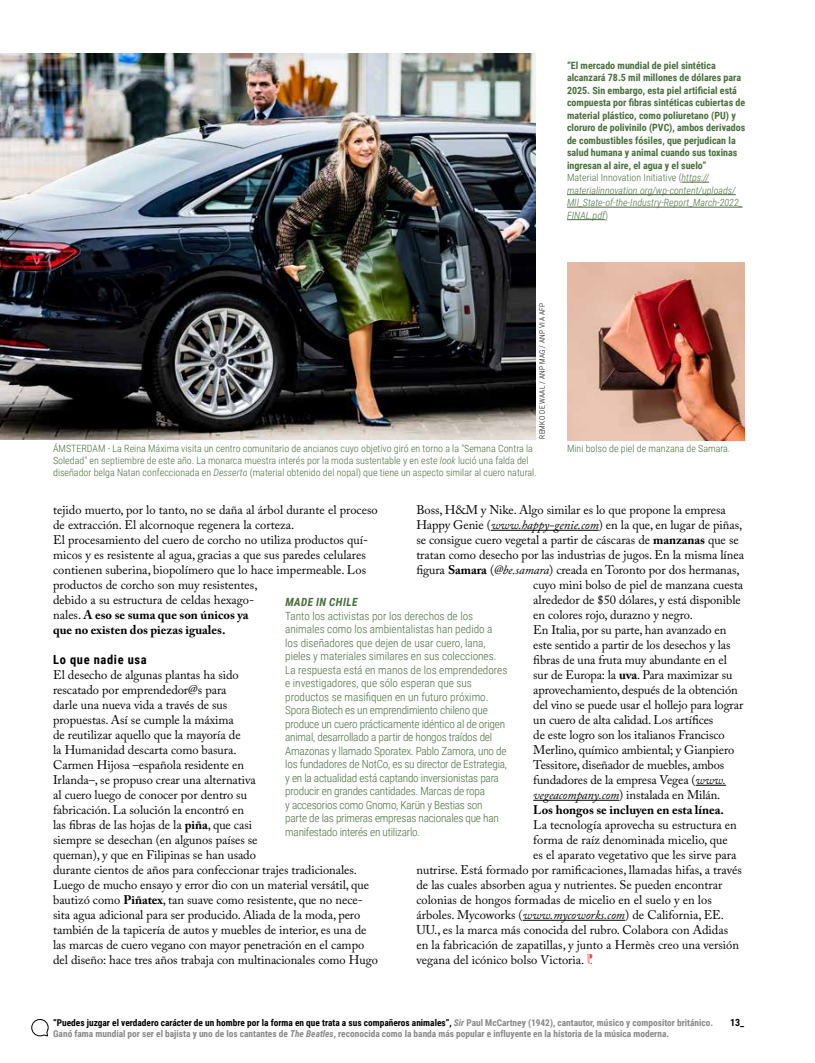
<style>
.page{position:relative;width:815px;height:1063px;background:#fff}
.page>*{position:absolute;margin:0;border:0;box-sizing:border-box;transform-origin:0 0}
.t1{font:12.5px/15px "Adobe Caslon Pro";letter-spacing:-.005em;color:#000}
.t2{font:700 12.5px "Adobe Caslon Pro";color:#000}
.t3{font:700 12.5px "Roboto Condensed";letter-spacing:.05em;color:#000}
.t4{font:300 11.25px/13.5px "Roboto Condensed";letter-spacing:-.02em;color:#486e3c}
.t5{font:italic 700 11.25px "Roboto Condensed";letter-spacing:.035em;color:#486e3c}
.t6{font:700 10px/12.5px "Roboto Condensed";color:#486e3c}
.t7{font:300 10px/12px "Roboto Condensed";color:#486e3c}
.t8{font:700 10px "Roboto Condensed";color:#000}
.t9{font:700 9.38px/11.2px "Roboto Condensed";color:#87888a}
.t10{font:300 7.5px "Roboto Condensed";letter-spacing:.035em;color:#000}
.s1{font-weight:300}
.s2{font-weight:300;font-style:italic}
.s3{font-style:italic}
.s4{font-weight:700}
.s5{color:#000}
</style>
<div class="page">
<svg style="left:31px;top:1019px;width:18px;height:18px"></svg>
<svg style="left:682px;top:182px;width:27px;height:1px"></svg>
<hr style="left:567px;top:194px;width:169px;height:1px;background:#486e3c">
<hr style="left:567px;top:207px;width:176px;height:1px;background:#486e3c">
<hr style="left:567px;top:219px;width:38px;height:1px;background:#486e3c">
<img style="left:567px;top:263px;width:177px;height:177px">
<img style="left:0;top:53px;width:536px;height:386px">
<hr style="left:491px;top:530px;width:108px;height:1px;background:#000">
<hr style="left:696px;top:785px;width:30px;height:1px;background:#000">
<hr style="left:533px;top:800px;width:86px;height:1px;background:#000">
<hr style="left:523px;top:920px;width:102px;height:1px;background:#000">
<svg style="left:587px;top:954px;width:5px;height:10px"></svg>
<p class="t6" style="left:567px;top:59px;width:180px">“El mercado mundial de piel sintética alcanzará 78.5 mil millones de dólares para 2025. Sin embargo, esta piel artificial está compuesta por fibras sintéticas cubiertas de material plástico, como poliuretano (PU) y cloruro de polivinilo (PVC), ambos derivados de combustibles fósiles, que perjudican la salud humana y animal cuando sus toxinas ingresan al aire, el agua y el suelo”<br><span class="s1">Material Innovation Initiative (</span><span class="s2">https:// materialinnovation.org/wp-content/uploads/ MII_State-of-the-Industry-Report_March-2022_ FINAL.pdf</span><span class="s1">)</span></p>
<p class="t10" style="left:537px;top:439px;width:137px;rotate:-90deg">REMKO DE WAAL / ANP MAG / ANP VIA AFP</p>
<p class="t7" style="left:53px;top:442px;width:485px">ÁMSTERDAM - La Reina Máxima visita un centro comunitario de ancianos cuyo objetivo giró en torno a la "Semana Contra la<br>Soledad" en septiembre de este año. La monarca muestra interés por la moda sustentable y en este <span class="s3">look</span> lució una falda del diseñador belga Natan confeccionada en <span class="s3">Desserto</span> (material obtenido del nopal) que tiene un aspecto similar al cuero natural.</p>
<p class="t1" style="left:416px;top:502px;width:311px">Boss, H&amp;M y Nike. Algo similar es lo que propone la empresa</p>
<p class="t1" style="left:416px;top:517px;width:327px">Happy Genie (<span class="s3">www.happy-genie.com</span>) en la que, en lugar de piñas,</p>
<p class="t1" style="left:416px;top:532px;width:324px">se consigue cuero vegetal a partir de cáscaras de <span class="s4">manzanas</span> que se</p>
<p class="t1" style="left:416px;top:547px;width:329px">tratan como desecho por las industrias de jugos. En la misma línea</p>
<p class="t1" style="left:416px;top:562px;width:325px">figura <span class="s4">Samara</span> (<span class="s3">@be.samara</span>) creada en Toronto por dos hermanas,</p>
<p class="t1" style="left:533px;top:577px;width:211px">cuyo mini bolso de piel de manzana cuesta</p>
<p class="t1" style="left:533px;top:592px;width:209px">alrededor de $50 dólares, y está disponible</p>
<p class="t1" style="left:533px;top:607px;width:161px">en colores rojo, durazno y negro.</p>
<p class="t1" style="left:533px;top:622px;width:195px">En Italia, por su parte, han avanzado en</p>
<p class="t1" style="left:533px;top:637px;width:199px">este sentido a partir de los desechos y las</p>
<p class="t1" style="left:533px;top:652px;width:195px">fibras de una fruta muy abundante en el</p>
<p class="t1" style="left:533px;top:667px;width:201px">sur de Europa: la <span class="s4">uva</span>. Para maximizar su</p>
<p class="t1" style="left:533px;top:682px;width:206px">aprovechamiento, después de la obtención</p>
<p class="t1" style="left:533px;top:697px;width:212px">del vino se puede usar el hollejo para lograr</p>
<p class="t1" style="left:533px;top:712px;width:182px">un cuero de alta calidad. Los artífices</p>
<p class="t1" style="left:533px;top:727px;width:193px">de este logro son los italianos Francisco</p>
<p class="t1" style="left:533px;top:742px;width:202px">Merlino, químico ambiental; y Gianpiero</p>
<p class="t1" style="left:533px;top:757px;width:193px">Tessitore, diseñador de muebles, ambos</p>
<p class="t1" style="left:533px;top:772px;width:194px">fundadores de la empresa Vegea (<span class="s3">www.</span></p>
<p class="t1" style="left:533px;top:787px;width:189px"><span class="s3">vegeacompany.com</span>) instalada en Milán.</p>
<p class="t2" style="left:533px;top:802px;width:192px">Los hongos se incluyen en esta línea.</p>
<p class="t1" style="left:533px;top:817px;width:205px">La tecnología aprovecha su estructura en</p>
<p class="t1" style="left:533px;top:832px;width:196px">forma de raíz denominada micelio, que</p>
<p class="t1" style="left:533px;top:847px;width:205px">es el aparato vegetativo que les sirve para</p>
<p class="t1" style="left:416px;top:862px;width:327px">nutrirse. Está formado por ramificaciones, llamadas hifas, a través</p>
<p class="t1" style="left:416px;top:877px;width:308px">de las cuales absorben agua y nutrientes. Se pueden encontrar</p>
<p class="t1" style="left:416px;top:892px;width:297px">colonias de hongos formadas de micelio en el suelo y en los</p>
<p class="t1" style="left:416px;top:907px;width:309px">árboles. Mycoworks (<span class="s3">www.mycoworks.com</span>) de California, EE.</p>
<p class="t1" style="left:416px;top:922px;width:313px">UU., es la marca más conocida del rubro. Colabora con Adidas</p>
<p class="t1" style="left:416px;top:937px;width:324px">en la fabricación de zapatillas, y junto a Hermès creo una versión</p>
<p class="t1" style="left:416px;top:952px;width:170px">vegana del icónico bolso Victoria.</p>
<p class="t7" style="left:567px;top:442px;width:165px">Mini bolso de piel de manzana de Samara.</p>
<p class="t1" style="left:53px;top:502px;width:326px">tejido muerto, por lo tanto, no se daña al árbol durante el proceso de extracción. El alcornoque regenera la corteza.<br>El procesamiento del cuero de corcho no utiliza productos quí&shy;micos y es resistente al agua, gracias a que sus paredes celulares contienen suberina, biopolímero que lo hace impermeable. Los productos de corcho son muy resistentes,<br>debido a su estructura de celdas hexago-<br>nales. <span class="s4">A eso se suma que son únicos ya<br>que no existen dos piezas iguales.</span></p>
<p class="t3" style="left:53px;top:651px;width:95px">Lo que nadie usa</p>
<p class="t1" style="left:53px;top:667px;width:326px">El desecho de algunas plantas ha sido<br>rescatado por emprendedor@s para<br>darle una nueva vida a través de sus<br>propuestas. Así se cumple la máxima<br>de reutilizar aquello que la mayoría de<br>la Humanidad descarta como basura.<br>Carmen Hijosa –española residente en<br>Irlanda–, se propuso crear una alternativa<br>al cuero luego de conocer por dentro su<br>fabricación. La solución la encontró en<br>las fibras de las hojas de la <span class="s4">piña</span>, que casi<br>siempre se desechan (en algunos países se<br>queman), y que en Filipinas se han usado<br>durante cientos de años para confeccionar trajes tradicionales.<br>Luego de mucho ensayo y error dio con un material versátil, que bautizó como <span class="s4">Piñatex</span>, tan suave como resistente, que no nece&shy;sita agua adicional para ser producido. Aliada de la moda, pero también de la tapicería de autos y muebles de interior, es una de las marcas de cuero vegano con mayor penetración en el campo del diseño: hace tres años trabaja con multinacionales como Hugo</p>
<p class="t5" style="left:285px;top:595px;width:74px">MADE IN CHILE</p>
<p class="t4" style="left:285px;top:609px;width:224px">Tanto los activistas por los derechos de los animales como los ambientalistas han pedido a los diseñadores que dejen de usar cuero, lana, pieles y materiales similares en sus colecciones.<br>La respuesta está en manos de los emprendedores e investigadores, que sólo esperan que sus productos se masifiquen en un futuro próximo.<br>Spora Biotech es un emprendimiento chileno que produce un cuero prácticamente idéntico al de origen animal, desarrollado a partir de hongos traídos del Amazonas y llamado Sporatex. Pablo Zamora, uno de los fundadores de NotCo, es su director de Estrategia, y en la actualidad está captando inversionistas para producir en grandes cantidades. Marcas de ropa<br>y accesorios como Gnomo, Karün y Bestias son<br>parte de las primeras empresas nacionales que han manifestado interés en utilizarlo.</p>
<p class="t9" style="left:53px;top:1017px;width:662px"><span class="s5">“Puedes juzgar el verdadero carácter de un hombre por la forma en que trata a sus compañeros animales”,</span> <span class="s3">Sir</span> Paul McCartney (1942), cantautor, músico y compositor británico.<br>Ganó fama mundial por ser el bajista y uno de los cantantes de <span class="s3">The Beatles</span>, reconocida como la banda más popular e influyente en la historia de la música moderna.</p>
<p class="t8" style="left:730px;top:1015px;width:16px">13_</p>
</div>
